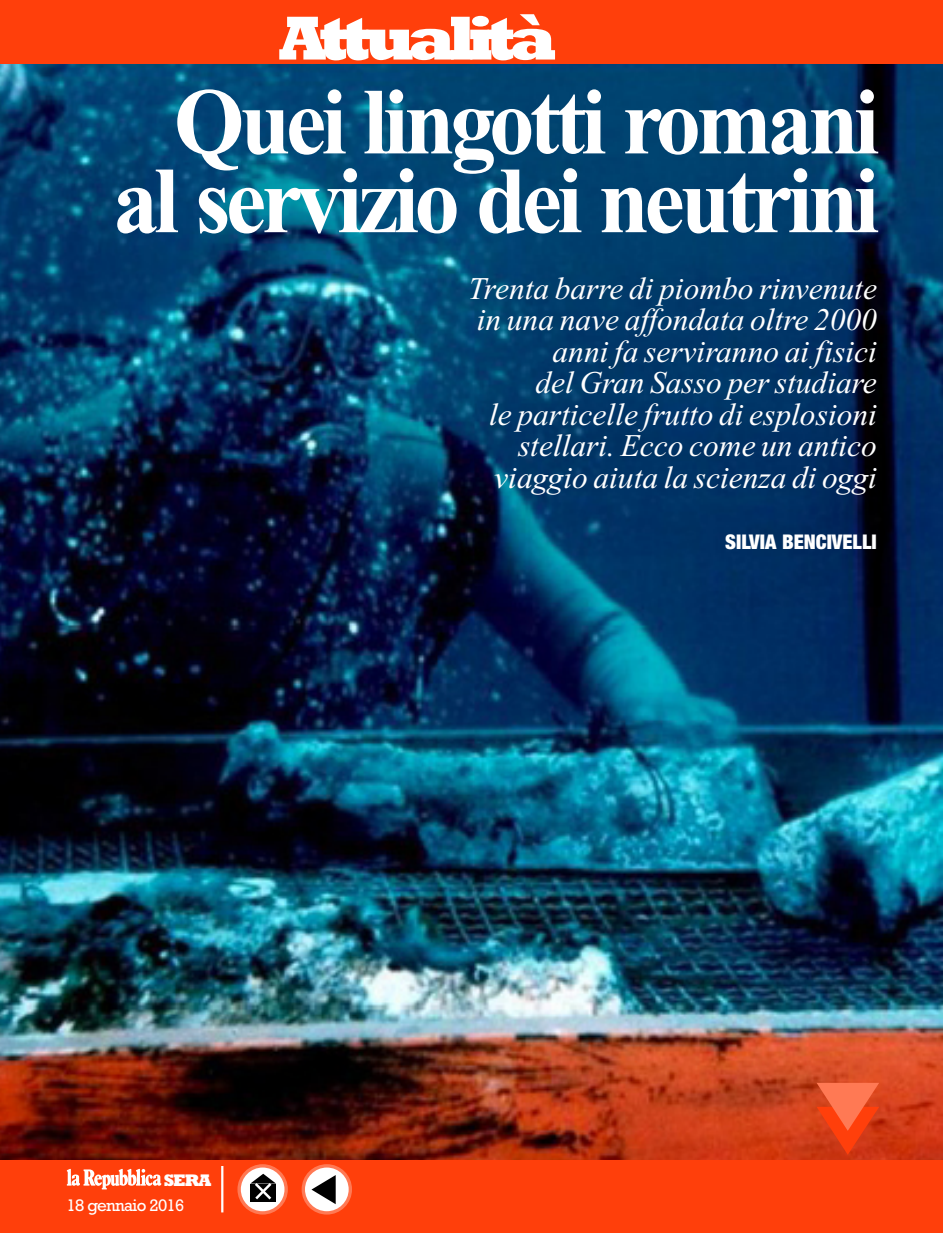
<style>
.page{position:relative;width:943px;height:1233px;background:#fff}
.page>*{position:absolute;margin:0;border:0;box-sizing:border-box;transform-origin:0 0}
.t1{font:700 94.5px/78.8px "Times New Roman";letter-spacing:-.05em;color:#fff;text-align:right;scale:.96 1}
.t2{font:800 63px "Rockwell";letter-spacing:-.105em;color:#fff}
.t3{font:italic 31.5px/31.5px "Times New Roman";color:#fff;text-align:right}
.t4{font:900 condensed 20.25px "Helvetica Neue";color:#fff}
.t5{font:17.1px "Rockwell";letter-spacing:-.045em;color:#fff}
.t6{font:800 17.1px "Rockwell";color:#fff}
</style>
<div class="page">
<img style="left:0;top:63px;width:943px;height:1096px">
<div style="left:0;top:0;width:943px;height:63px;background:#ff3f0b"></div>
<div style="left:0;top:1159px;width:943px;height:73px;background:#ff3f0b"></div>
<svg style="left:816px;top:1082px;width:63px;height:72px;background:#ea5028"></svg>
<svg style="left:67px;top:1168px;width:94px;height:21px"></svg>
<hr style="left:221px;top:1165px;width:2px;height:47px;background:#fff">
<svg style="left:237px;top:1164px;width:51px;height:50px"></svg>
<svg style="left:302px;top:1164px;width:50px;height:50px"></svg>
<h2 class="t2" style="left:278px;top:17px;width:280px">Attualità</h2>
<h1 class="t1" style="left:113px;top:93px;width:799px">Quei lingotti romani al servizio dei neutrini</h1>
<p class="t3" style="left:468px;top:275px;width:410px">Trenta barre di piombo rinvenute in una nave affondata oltre 2000 anni fa serviranno ai fisici<br>del Gran Sasso per studiare<br>le particelle frutto di esplosioni stellari. Ecco come un antico viaggio aiuta la scienza di oggi</p>
<p class="t6" style="left:164px;top:1174px;width:49px">SERA</p>
<p class="t5" style="left:67px;top:1199px;width:119px">18 gennaio 2016</p>
<p class="t4" style="left:725px;top:534px;width:153px">SILVIA BENCIVELLI</p>
</div>
